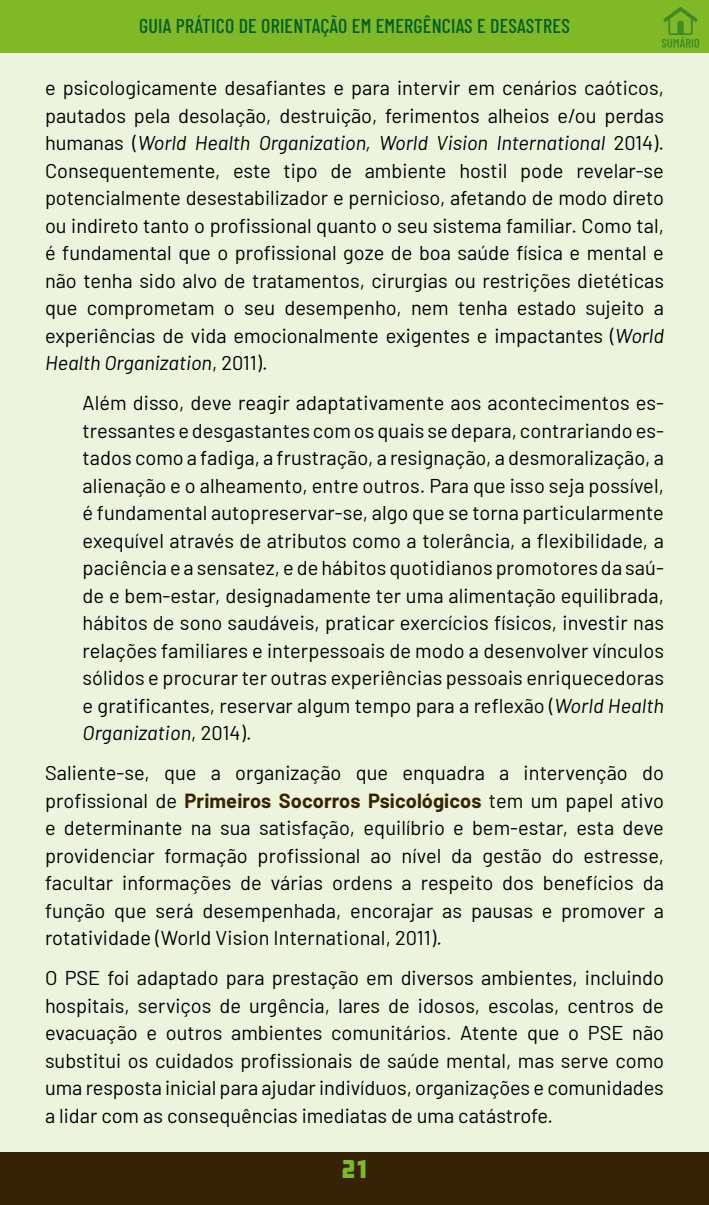
<style>
.page{position:relative;width:709px;height:1205px;background:#fff}
.page>*{position:absolute;margin:0;border:0;box-sizing:border-box;transform-origin:0 0}
.t1{font:22.5px "Amboy";color:#80b826}
.t2{font:20px/27.5px "Barlow";color:#000;text-align:justify}
.t3{font:500 20px "Barlow Condensed";letter-spacing:.01em;color:#005e26}
.s1{font-style:italic}
.s2{font-weight:700;color:#362305}
</style>
<div class="page">
<div style="left:0;top:1152px;width:709px;height:53px;background:#362305"></div>
<div style="left:0;top:0;width:709px;height:52px;background:#80b826"></div>
<div style="left:0;top:52px;width:709px;height:1100px;background:#ecf4de"></div>
<svg style="left:662px;top:7px;width:37px;height:41px"></svg>
<p class="t3" style="left:139px;top:11px;width:432px">GUIA PRÁTICO DE ORIENTAÇÃO EM EMERGÊNCIAS E DESASTRES</p>
<p class="t2" style="left:45px;top:73px;width:620px">e psicologicamente desafiantes e para intervir em cenários caóticos, pautados pela desolação, destruição, ferimentos alheios e/ou perdas humanas (<span class="s1">World Health Organization, World Vision International</span> 2014).<br>Consequentemente, este tipo de ambiente hostil pode revelar-se potencialmente desestabilizador e pernicioso, afetando de modo direto ou indireto tanto o profissional quanto o seu sistema familiar. Como tal, é fundamental que o profissional goze de boa saúde física e mental e não tenha sido alvo de tratamentos, cirurgias ou restrições dietéticas que comprometam o seu desempenho, nem tenha estado sujeito a experiências de vida emocionalmente exigentes e impactantes (<span class="s1">World Health Organization</span>, 2011).</p>
<p class="t2" style="left:82px;top:388px;width:583px">Além disso, deve reagir adaptativamente aos acontecimentos es&shy;tressantes e desgastantes com os quais se depara, contrariando es&shy;tados como a fadiga, a frustração, a resignação, a desmoralização, a alienação e o alheamento, entre outros. Para que isso seja possível, é fundamental autopreservar-se, algo que se torna particularmente exequível através de atributos como a tolerância, a flexibilidade, a paciência e a sensatez, e de hábitos quotidianos promotores da saú&shy;de e bem-estar, designadamente ter uma alimentação equilibrada, hábitos de sono saudáveis, praticar exercícios físicos, investir nas relações familiares e interpessoais de modo a desenvolver vínculos sólidos e procurar ter outras experiências pessoais enriquecedoras e gratificantes, reservar algum tempo para a reflexão (<span class="s1">World Health Organization</span>, 2014).</p>
<p class="t2" style="left:45px;top:758px;width:620px">Saliente-se, que a organização que enquadra a intervenção do profissional de <span class="s2">Primeiros Socorros Psicológicos</span> tem um papel ativo e determinante na sua satisfação, equilíbrio e bem-estar, esta deve providenciar formação profissional ao nível da gestão do estresse, facultar informações de várias ordens a respeito dos benefícios da função que será desempenhada, encorajar as pausas e promover a rotatividade (World Vision International, 2011).</p>
<p class="t2" style="left:45px;top:963px;width:620px">O PSE foi adaptado para prestação em diversos ambientes, incluindo hospitais, serviços de urgência, lares de idosos, escolas, centros de evacuação e outros ambientes comunitários. Atente que o PSE não substitui os cuidados profissionais de saúde mental, mas serve como uma resposta inicial para ajudar indivíduos, organizações e comunidades a lidar com as consequências imediatas de uma catástrofe.</p>
<p class="t1" style="left:342px;top:1157px;width:26px">21</p>
</div>
